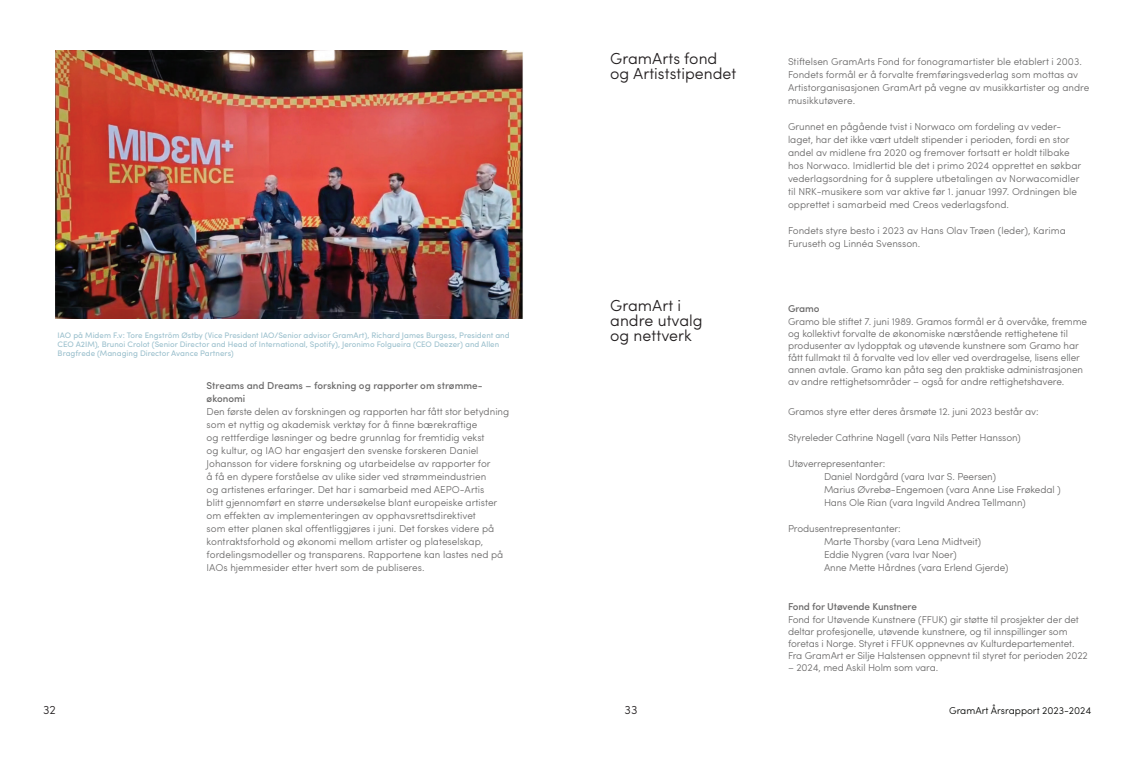
<style>
.page{position:relative;width:1134px;height:766px;background:#fff}
.page>*{position:absolute;margin:0;border:0;box-sizing:border-box;transform-origin:0 0}
.t1{font:300 16px/15px "Sofia Pro";color:#231f20}
.t2{font:300 12px "Sofia Pro";color:#231f20}
.t3{font:300 10px/13px "Sofia Pro";letter-spacing:-.01em;color:#6b6a6a}
.t4{font:500 10px/13px "Sofia Pro";color:#6b6a6a}
.t5{font:300 10px "Sofia Pro";color:#040503}
.t6{font:8px/9px "Sofia Pro";color:#9bc0cd}
</style>
<div class="page">
<img style="left:56px;top:51px;width:467px;height:267px">
<p class="t6" style="left:58px;top:329px;width:453px">IAO på Midem F.v: Tore Engström Østby (Vice President IAO/Senior advisor GramArt), Richard James Burgess, President and<br>CEO A2IM), Brunoi Crolot (Senior Director and Head of International, Spotify), Jeronimo Folgueira (CEO Deezer) and Allen<br>Bragfrede (Managing Director Avance Partners)</p>
<p class="t4" style="left:207px;top:378px;width:277px">Streams and Dreams – forskning og rapporter om strømme&shy;økonomi</p>
<p class="t3" style="left:207px;top:404px;width:304px">Den første delen av forskningen og rapporten har fått stor betydning som et nyttig og akademisk verktøy for å finne bærekraftige<br>og rettferdige løsninger og bedre grunnlag for fremtidig vekst<br>og kultur, og IAO har engasjert den svenske forskeren Daniel Johansson for videre forskning og utarbeidelse av rapporter for<br>å få en dypere forståelse av ulike sider ved strømmeindustrien<br>og artistenes erfaringer. Det har i samarbeid med AEPO-Artis<br>blitt gjennomført en større undersøkelse blant europeiske artister om effekten av implementeringen av opphavsrettsdirektivet<br>som etter planen skal offentliggjøres i juni. Det forskes videre på kontraktsforhold og økonomi mellom artister og plateselskap, fordelingsmodeller og transparens. Rapportene kan lastes ned på IAOs hjemmesider etter hvert som de publiseres.</p>
<h1 class="t1" style="left:610px;top:50px;width:128px">GramArts fond og Artiststipendet</h1>
<h1 class="t1" style="left:610px;top:296px;width:94px">GramArt i andre utvalg og nettverk</h1>
<p class="t3" style="left:788px;top:54px;width:303px">Stiftelsen GramArts Fond for fonogramartister ble etablert i 2003.<br>Fondets formål er å forvalte fremføringsvederlag som mottas av Artistorganisasjonen GramArt på vegne av musikkartister og andre musikkutøvere.</p>
<p class="t3" style="left:788px;top:119px;width:295px">Grunnet en pågående tvist i Norwaco om fordeling av veder&shy;laget, har det ikke vært utdelt stipender i perioden, fordi en stor andel av midlene fra 2020 og fremover fortsatt er holdt tilbake hos Norwaco. Imidlertid ble det i primo 2024 opprettet en søkbar vederlagsordning for å supplere utbetalingen av Norwacomidler til NRK-musikere som var aktive før 1. januar 1997. Ordningen ble opprettet i samarbeid med Creos vederlagsfond.</p>
<p class="t3" style="left:788px;top:223px;width:279px">Fondets styre besto i 2023 av Hans Olav Trøen (leder), Karima<br>Furuseth og Linnéa Svensson.</p>
<p class="t4" style="left:788px;top:301px;width:33px">Gramo</p>
<p class="t3" style="left:788px;top:314px;width:301px;line-height:12px">Gramo ble stiftet 7. juni 1989. Gramos formål er å overvåke, fremme og kollektivt forvalte de økonomiske nærstående rettighetene til produsenter av lydopptak og utøvende kunstnere som Gramo har fått fullmakt til å forvalte ved lov eller ved overdragelse, lisens eller annen avtale. Gramo kan påta seg den praktiske administrasjonen av andre rettighetsområder – også for andre rettighetshavere.</p>
<p class="t3" style="left:788px;top:404px;width:252px">Gramos styre etter deres årsmøte 12. juni 2023 består av:</p>
<p class="t3" style="left:788px;top:430px;width:234px">Styreleder Cathrine Nagell (vara Nils Petter Hansson)</p>
<p class="t3" style="left:824px;top:456px;width:238px;text-indent:-36px">Utøverrepresentanter:<br>Daniel Nordgård (vara Ivar S. Peersen)<br>Marius Øvrebø-Engemoen (vara Anne Lise Frøkedal )<br>Hans Ole Rian (vara Ingvild Andrea Tellmann)</p>
<p class="t3" style="left:824px;top:521px;width:186px;text-indent:-36px">Produsentrepresentanter:<br>Marte Thorsby (vara Lena Midtveit)<br>Eddie Nygren (vara Ivar Noer)<br>Anne Mette Hårdnes (vara Erlend Gjerde)</p>
<p class="t4" style="left:788px;top:599px;width:130px">Fond for Utøvende Kunstnere</p>
<p class="t3" style="left:788px;top:612px;width:301px;line-height:12px">Fond for Utøvende Kunstnere (FFUK) gir støtte til prosjekter der det deltar profesjonelle, utøvende kunstnere, og til innspillinger som foretas i Norge. Styret i FFUK oppnevnes av Kulturdepartementet.<br>Fra GramArt er Silje Halstensen oppnevnt til styret for perioden 2022</p>
<p class="t3" style="left:788px;top:660px;width:152px">– 2024, med Askil Holm som vara.</p>
<p class="t2" style="left:43px;top:700px;width:14px">32</p>
<p class="t2" style="left:625px;top:700px;width:14px">33</p>
<p class="t5" style="left:949px;top:703px;width:144px">GramArt Årsrapport 2023-2024</p>
</div>
